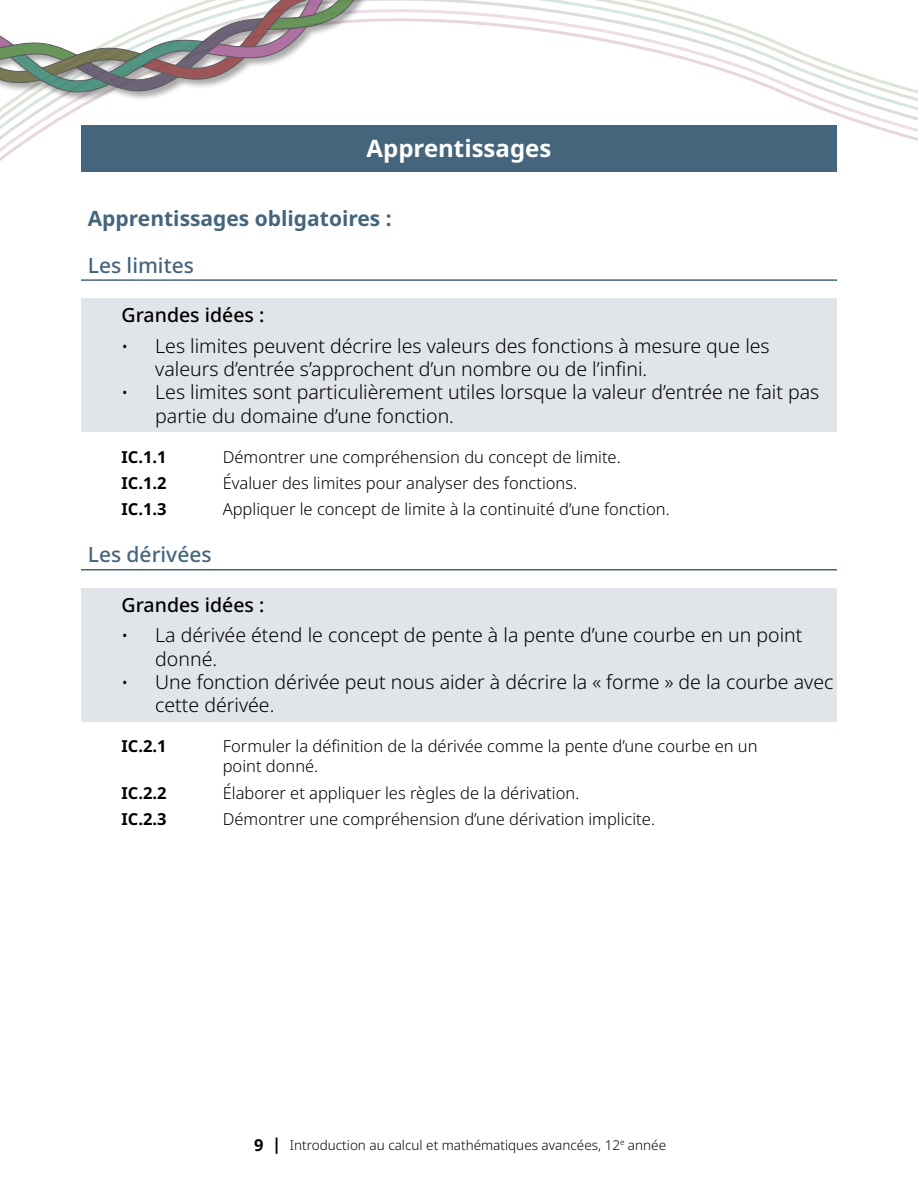
<style>
.page{position:relative;width:918px;height:1188px;background:#fff}
.page>*{position:absolute;margin:0;border:0;box-sizing:border-box;transform-origin:0 0}
.H2_White{font:700 24px "Noto Sans";color:#fff}
.Header_Outcomes_Extra{font:700 21px "Noto Sans";color:#45657d}
.Header_Outcomes{font:500 21px "Noto Sans";color:#45657d}
.t1{font:300 19.5px/23.4px "Noto Sans";color:#000}
.GLO{font:500 19.5px "Noto Sans";color:#000}
.Learning_Outcome{font:300 16.5px/19.8px "Noto Sans";color:#000}
.Learning_Outcome-2{font:700 16.5px "Noto Sans";color:#000}
.t2{font:300 13.5px "Noto Sans";color:#000}
.s1{font-size:18px}
.s2{font-weight:700;font-size:16.5px}
</style>
<div class="page">
<svg style="left:0;top:0;width:918px;height:172px"></svg>
<div style="left:0;top:0;width:515px;height:102px;background:#000;opacity:.4"></div>
<svg style="left:0;top:0;width:407px;height:96px"></svg>
<div style="left:81px;top:125px;width:756px;height:46px;background:#45657d"></div>
<hr style="left:81px;top:279px;width:756px;height:2px;background:#45657d">
<div style="left:81px;top:298px;width:756px;height:33px;background:#e1e4e8"></div>
<div style="left:81px;top:312px;width:756px;height:73px;background:#e1e4e8"></div>
<div style="left:81px;top:358px;width:756px;height:74px;background:#e1e4e8"></div>
<hr style="left:81px;top:569px;width:756px;height:1px;background:#45657d">
<div style="left:81px;top:588px;width:756px;height:33px;background:#e1e4e8"></div>
<div style="left:81px;top:601px;width:756px;height:74px;background:#e1e4e8"></div>
<div style="left:81px;top:648px;width:756px;height:73px;background:#e1e4e8"></div>
<h2 class="H2_White" style="left:367px;top:132px;width:186px">Apprentissages</h2>
<p class="Header_Outcomes_Extra" style="left:88px;top:203px;width:306px">Apprentissages obligatoires :</p>
<h3 class="Header_Outcomes" style="left:88px;top:250px;width:108px">Les limites</h3>
<h4 class="GLO" style="left:122px;top:302px;width:144px">Grandes idées :</h4>
<p class="t1" style="left:155px;top:334px;width:616px;text-indent:-34px"><span class="s1">•</span> Les limites peuvent décrire les valeurs des fonctions à mesure que les valeurs d’entrée s’approchent d’un nombre ou de l’infini.</p>
<p class="t1" style="left:155px;top:381px;width:666px;text-indent:-34px"><span class="s1">•</span> Les limites sont particulièrement utiles lorsque la valeur d’entrée ne fait pas partie du domaine d’une fonction.</p>
<p class="Learning_Outcome-2" style="left:122px;top:445px;width:47px">IC.1.1</p>
<p class="Learning_Outcome" style="left:223px;top:447px;width:400px">Démontrer une compréhension du concept de limite.</p>
<p class="Learning_Outcome-2" style="left:122px;top:472px;width:47px">IC.1.2</p>
<p class="Learning_Outcome" style="left:223px;top:474px;width:356px">Évaluer des limites pour analyser des fonctions.</p>
<p class="Learning_Outcome-2" style="left:122px;top:498px;width:47px">IC.1.3</p>
<p class="Learning_Outcome" style="left:223px;top:500px;width:448px">Appliquer le concept de limite à la continuité d’une fonction.</p>
<h3 class="Header_Outcomes" style="left:88px;top:540px;width:125px">Les dérivées</h3>
<h4 class="GLO" style="left:122px;top:591px;width:144px">Grandes idées :</h4>
<p class="t1" style="left:155px;top:624px;width:649px;text-indent:-34px"><span class="s1">•</span> La dérivée étend le concept de pente à la pente d’une courbe en un point donné.</p>
<p class="t1" style="left:155px;top:671px;width:680px;text-indent:-34px"><span class="s1">•</span> Une fonction dérivée peut nous aider à décrire la « forme » de la courbe avec cette dérivée.</p>
<p class="Learning_Outcome-2" style="left:122px;top:735px;width:47px">IC.2.1</p>
<p class="Learning_Outcome" style="left:223px;top:737px;width:536px">Formuler la définition de la dérivée comme la pente d’une courbe en un point donné.</p>
<p class="Learning_Outcome-2" style="left:122px;top:781px;width:47px">IC.2.2</p>
<p class="Learning_Outcome" style="left:223px;top:783px;width:358px">Élaborer et appliquer les règles de la dérivation.</p>
<p class="Learning_Outcome-2" style="left:122px;top:807px;width:47px">IC.2.3</p>
<p class="Learning_Outcome" style="left:223px;top:809px;width:434px">Démontrer une compréhension d’une dérivation implicite.</p>
<p class="t2" style="left:254px;top:1135px;width:413px"><span class="s2">9 |</span> Introduction au calcul et mathématiques avancées, 12<sup>e</sup> année</p>
</div>
